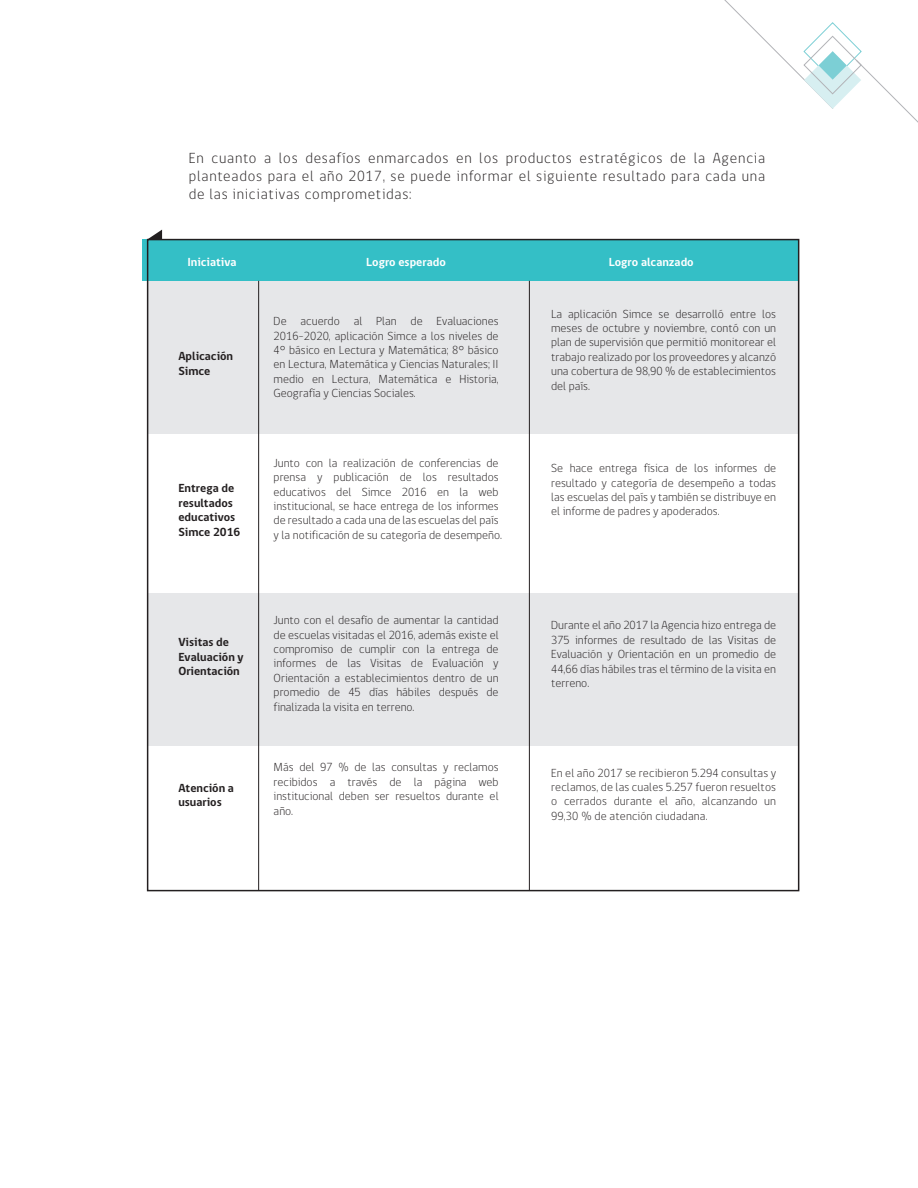
<style>
.page{position:relative;width:918px;height:1188px;background:#fff}
.page>*{position:absolute;margin:0;border:0;box-sizing:border-box;transform-origin:0 0}
.t1{font:300 15px/18px "gob CL";letter-spacing:.05em;color:#231f20;text-align:justify}
.t2{font:300 12px/14.4px "gob CL";color:#231f20;text-align:justify}
.t3{font:700 12px/14.4px "gob CL";color:#231f20}
.t4{font:700 12px "gob CL";color:#fff}
</style>
<div class="page">
<svg style="left:724px;top:0;width:194px;height:123px"></svg>
<div style="left:142px;top:240px;width:657px;height:41px;background:#34bfc6"></div>
<div style="left:148px;top:281px;width:651px;height:153px;background:#e6e7e9"></div>
<div style="left:148px;top:593px;width:651px;height:153px;background:#e6e7e9"></div>
<svg style="left:148px;top:230px;width:14px;height:10px"></svg>
<hr style="left:258px;top:281px;width:1px;height:610px;background:#231f20">
<hr style="left:529px;top:281px;width:1px;height:610px;background:#231f20">
<p class="t1" style="left:189px;top:149px;width:578px">En cuanto a los desafíos enmarcados en los productos estratégicos de la Agencia planteados para el año 2017, se puede informar el siguiente resultado para cada una de las iniciativas comprometidas:</p>
<p class="t4" style="left:187px;top:254px;width:51px">Iniciativa</p>
<p class="t4" style="left:366px;top:254px;width:81px">Logro esperado</p>
<p class="t4" style="left:609px;top:254px;width:86px">Logro alcanzado</p>
<p class="t3" style="left:178px;top:349px;width:56px">Aplicación<br>Simce</p>
<p class="t3" style="left:178px;top:481px;width:64px">Entrega de resultados educativos<br>Simce 2016</p>
<p class="t3" style="left:178px;top:636px;width:67px">Visitas de<br>Evaluación y<br>Orientación</p>
<p class="t3" style="left:178px;top:781px;width:57px">Atención a usuarios</p>
<p class="t2" style="left:274px;top:314px;width:227px">De acuerdo al Plan de Evaluaciones 2016-2020, aplicación Simce a los niveles de 4° básico en Lectura y Matemática; 8° básico en Lectura, Matemática y Ciencias Naturales; II medio en Lectura, Matemática e Historia, Geografía y Ciencias Sociales.</p>
<p class="t2" style="left:274px;top:456px;width:230px;text-align:left">Junto con la realización de conferencias de prensa y publicación de los resultados educativos del Simce 2016 en la web institucional, se hace entrega de los informes de resultado a cada una de las escuelas del país y la notificación de su categoría de desempeño.</p>
<p class="t2" style="left:551px;top:307px;width:227px">La aplicación Simce se desarrolló entre los meses de octubre y noviembre, contó con un plan de supervisión que permitió monitorear el trabajo realizado por los proveedores y alcanzó una cobertura de 98,90 % de establecimientos del país.</p>
<p class="t2" style="left:551px;top:461px;width:226px">Se hace entrega física de los informes de resultado y categoría de desempeño a todas las escuelas del país y también se distribuye en el informe de padres y apoderados.</p>
<p class="t2" style="left:274px;top:613px;width:227px">Junto con el desafío de aumentar la cantidad de escuelas visitadas el 2016, además existe el compromiso de cumplir con la entrega de informes de las Visitas de Evaluación y Orientación a establecimientos dentro de un promedio de 45 días hábiles después de finalizada la visita en terreno.</p>
<p class="t2" style="left:551px;top:619px;width:227px">Durante el año 2017 la Agencia hizo entrega de 375 informes de resultado de las Visitas de Evaluación y Orientación en un promedio de 44,66 días hábiles tras el término de la visita en terreno.</p>
<p class="t2" style="left:274px;top:760px;width:227px">Más del 97 % de las consultas y reclamos recibidos a través de la página web institucional deben ser resueltos durante el año.</p>
<p class="t2" style="left:551px;top:766px;width:227px">En el año 2017 se recibieron 5.294 consultas y reclamos, de las cuales 5.257 fueron resueltos o cerrados durante el año, alcanzando un 99,30 % de atención ciudadana.</p>
</div>
